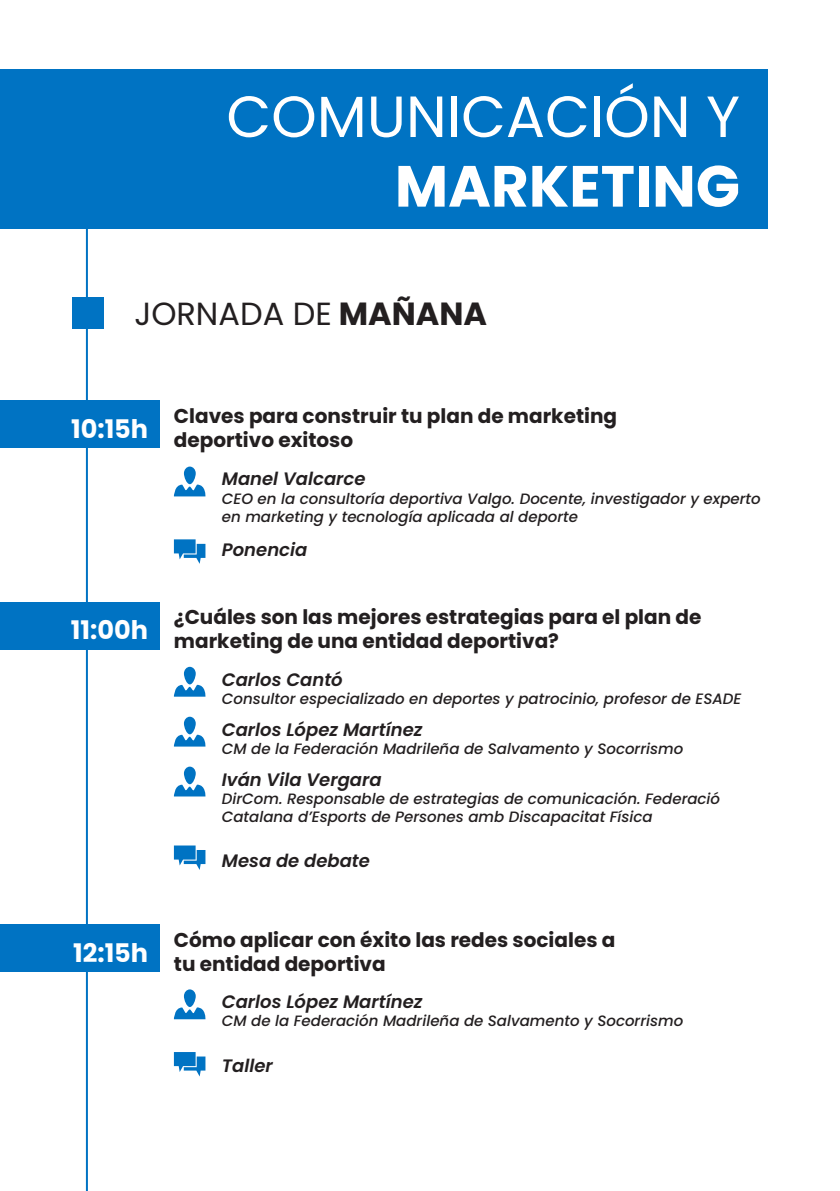
<style>
.page{position:relative;width:840px;height:1191px;background:#fff}
.page>*{position:absolute;margin:0;border:0;box-sizing:border-box;transform-origin:0 0}
.t1{font:58px/69.6px "Poppins";color:#fff;text-align:right}
.t2{font:32px "Poppins";color:#231f20}
.t3{font:700 25.6px "Poppins";color:#fff}
.t4{font:700 20px/24px "Poppins";color:#231f20}
.t5{font:italic 600 18px "Poppins";color:#231f20}
.t6{font:italic 500 15px/18px "Poppins";color:#231f20}
.s1{font-weight:700}
</style>
<div class="page">
<hr style="left:86px;top:126px;width:2px;height:1065px;background:#0073c3">
<div style="left:0;top:69px;width:767px;height:160px;background:#0073c3"></div>
<div style="left:0;top:401px;width:159px;height:47px;background:#0073c3"></div>
<div style="left:0;top:924px;width:159px;height:47px;background:#0073c3"></div>
<div style="left:0;top:602px;width:159px;height:47px;background:#0073c3"></div>
<svg style="left:174px;top:466px;width:32px;height:30px"></svg>
<svg style="left:174px;top:989px;width:32px;height:30px"></svg>
<svg style="left:174px;top:667px;width:32px;height:29px"></svg>
<svg style="left:174px;top:716px;width:32px;height:30px"></svg>
<svg style="left:174px;top:766px;width:32px;height:30px"></svg>
<svg style="left:174px;top:539px;width:31px;height:25px"></svg>
<svg style="left:174px;top:845px;width:31px;height:25px"></svg>
<svg style="left:174px;top:1052px;width:31px;height:24px"></svg>
<div style="left:72px;top:298px;width:31px;height:31px;background:#0073c3"></div>
<p class="t1" style="left:226px;top:82px;width:515px">COMUNICACIÓN Y<br><span class="s1">MARKETING</span></p>
<p class="t2" style="left:134px;top:295px;width:354px">JORNADA DE <span class="s1">MAÑANA</span></p>
<p class="t3" style="left:71px;top:414px;width:79px">10:15h</p>
<p class="t3" style="left:71px;top:615px;width:79px">11:00h</p>
<p class="t3" style="left:73px;top:937px;width:77px">12:15h</p>
<p class="t4" style="left:174px;top:404px;width:444px">Claves para construir tu plan de marketing</p>
<p class="t4" style="left:174px;top:428px;width:181px">deportivo exitoso</p>
<p class="t5" style="left:222px;top:469px;width:145px">Manel Valcarce</p>
<p class="t6" style="left:222px;top:489px;width:540px">CEO en la consultoría deportiva Valgo. Docente, investigador y experto en marketing y tecnología aplicada al deporte</p>
<p class="t5" style="left:222px;top:539px;width:87px">Ponencia</p>
<p class="t4" style="left:174px;top:605px;width:528px">¿Cuáles son las mejores estrategias para el plan de marketing de una entidad deportiva?</p>
<p class="t5" style="left:222px;top:669px;width:122px">Carlos Cantó</p>
<p class="t6" style="left:222px;top:689px;width:520px">Consultor especializado en deportes y patrocinio, profesor de ESADE</p>
<p class="t5" style="left:222px;top:719px;width:202px">Carlos López Martínez</p>
<p class="t6" style="left:222px;top:739px;width:462px">CM de la Federación Madrileña de Salvamento y Socorrismo</p>
<p class="t5" style="left:222px;top:769px;width:161px">Iván Vila Vergara</p>
<p class="t6" style="left:222px;top:789px;width:499px">DirCom. Responsable de estrategias de comunicación. Federació<br>Catalana d’Esports de Persones amb Discapacitat Física</p>
<p class="t5" style="left:222px;top:850px;width:150px">Mesa de debate</p>
<p class="t4" style="left:174px;top:927px;width:442px">Cómo aplicar con éxito las redes sociales a</p>
<p class="t4" style="left:174px;top:951px;width:213px">tu entidad deportiva</p>
<p class="t5" style="left:222px;top:991px;width:202px">Carlos López Martínez</p>
<p class="t6" style="left:222px;top:1012px;width:462px">CM de la Federación Madrileña de Salvamento y Socorrismo</p>
<p class="t5" style="left:222px;top:1054px;width:52px">Taller</p>
</div>
